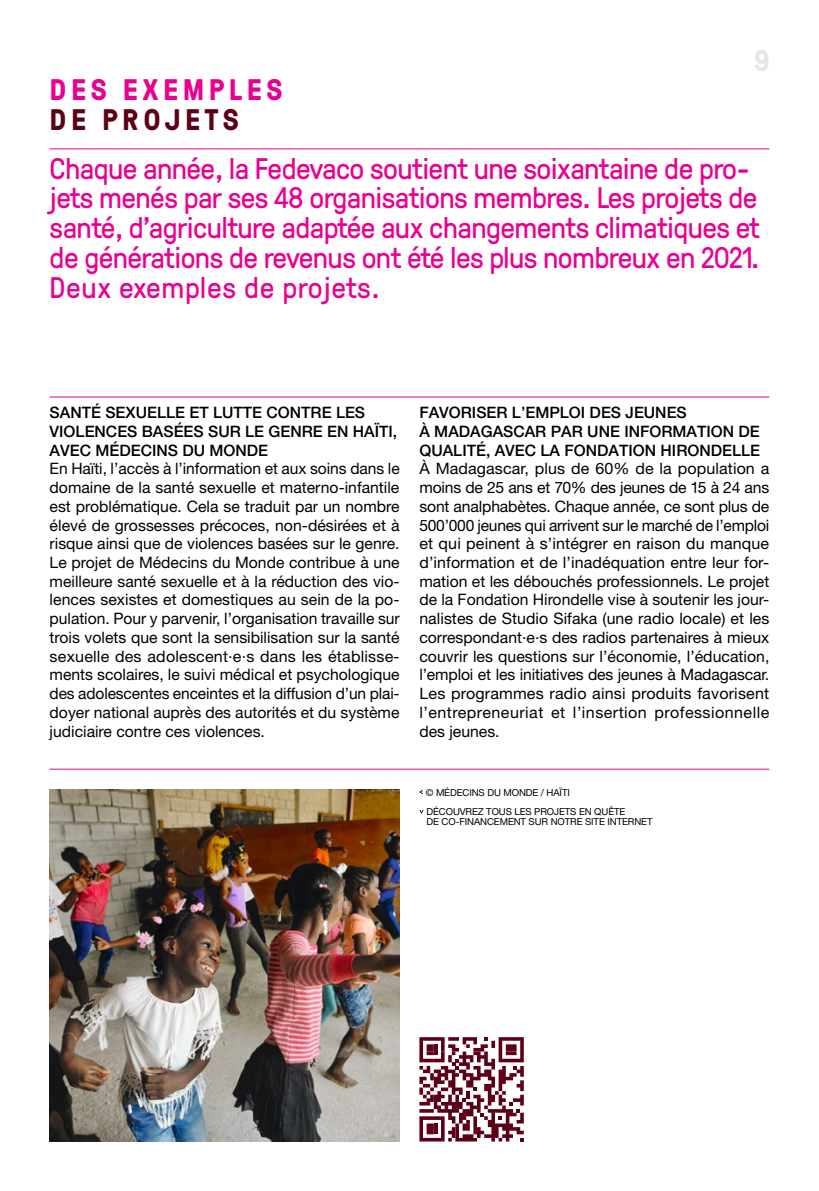
<style>
.page{position:relative;width:819px;height:1191px;background:#fff}
.page>*{position:absolute;margin:0;border:0;box-sizing:border-box;transform-origin:0 0}
.t1{font:29.75px/29.8px "GT Pressura";letter-spacing:-.02em;color:#ea0090}
.t2{font:700 29.75px "GT Pressura";letter-spacing:.15em;color:#ea0090}
.t3{font:700 29.75px "GT Pressura";letter-spacing:.15em;color:#5d0016}
.t4{font:700 29.75px "GT Pressura";color:#e6e6e6}
.t5{font:15.75px/18.7px "Helvetica Neue LT Std";color:#000;text-align:justify}
.t6{font:500 15.75px/18.7px "Helvetica Neue LT Std";color:#000}
.t7{font:9.62px/19.2px "Helvetica Neue LT Std";letter-spacing:-.01em;color:#000}
</style>
<div class="page">
<hr style="left:50px;top:148px;width:719px;height:1px;background:#ea0090">
<hr style="left:50px;top:396px;width:719px;height:1px;background:#ea0090">
<hr style="left:50px;top:768px;width:719px;height:1px;background:#ea0090">
<img style="left:50px;top:789px;width:349px;height:352px">
<svg style="left:419px;top:790px;width:4px;height:4px"></svg>
<svg style="left:419px;top:1037px;width:104px;height:104px"></svg>
<h1 class="t2" style="left:50px;top:68px;width:235px">DES EXEMPLES</h1>
<h1 class="t3" style="left:50px;top:98px;width:191px">DE PROJETS</h1>
<h1 class="t4" style="left:753px;top:38px;width:18px">9</h1>
<p class="t1" style="left:50px;top:151px;width:711px">Chaque année, la Fedevaco soutient une soixantaine de pro&shy;jets menés par ses 48 organisations membres. Les projets de santé, d’agriculture adaptée aux changements climatiques et de générations de revenus ont été les plus nombreux en 2021.<br>Deux exemples de projets.</p>
<p class="t6" style="left:50px;top:403px;width:349px">SANTÉ SEXUELLE ET LUTTE CONTRE LES<br>VIOLENCES BASÉES SUR LE GENRE EN HAÏTI,<br>AVEC MÉDECINS DU MONDE</p>
<p class="t5" style="left:50px;top:459px;width:351px">En Haïti, l’accès à l’information et aux soins dans le domaine de la santé sexuelle et materno-infantile est problématique. Cela se traduit par un nombre élevé de grossesses précoces, non-désirées et à risque ainsi que de violences basées sur le genre.<br>Le projet de Médecins du Monde contribue à une meilleure santé sexuelle et à la réduction des vio&shy;lences sexistes et domestiques au sein de la po&shy;pulation. Pour y parvenir, l’organisation travaille sur trois volets que sont la sensibilisation sur la santé sexuelle des adolescent·e·s dans les établisse&shy;ments scolaires, le suivi médical et psychologique des adolescentes enceintes et la diffusion d’un plai&shy;doyer national auprès des autorités et du système judiciaire contre ces violences.</p>
<p class="t6" style="left:419px;top:403px;width:342px">FAVORISER L’EMPLOI DES JEUNES<br>À MADAGASCAR PAR UNE INFORMATION DE<br>QUALITÉ, AVEC LA FONDATION HIRONDELLE</p>
<p class="t5" style="left:419px;top:459px;width:351px">À Madagascar, plus de 60% de la population a moins de 25 ans et 70% des jeunes de 15 à 24 ans sont analphabètes. Chaque année, ce sont plus de 500’000 jeunes qui arrivent sur le marché de l’emploi et qui peinent à s’intégrer en raison du manque d’information et de l’inadéquation entre leur for&shy;mation et les débouchés professionnels. Le projet de la Fondation Hirondelle vise à soutenir les jour&shy;nalistes de Studio Sifaka (une radio locale) et les correspondant·e·s des radios partenaires à mieux couvrir les questions sur l’économie, l’éducation, l’emploi et les initiatives des jeunes à Madagascar.<br>Les programmes radio ainsi produits favorisent l’entrepreneuriat et l’insertion professionnelle des jeunes.</p>
<p class="t7" style="left:426px;top:782px;width:201px">© MÉDECINS DU MONDE / HAÏTI<br>DÉCOUVREZ TOUS LES PROJETS EN QUÊTE</p>
<p class="t7" style="left:426px;top:811px;width:227px">DE CO-FINANCEMENT SUR NOTRE SITE INTERNET</p>
</div>
